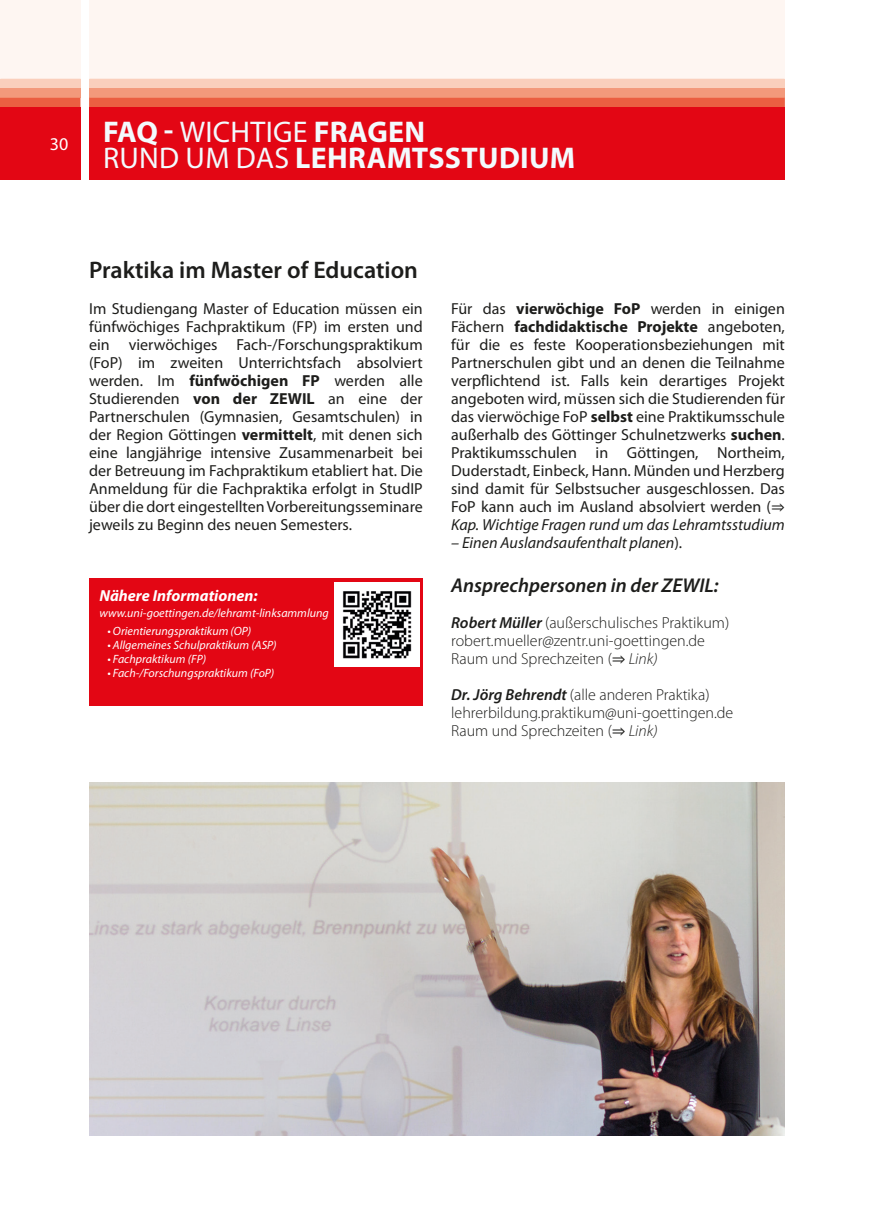
<style>
.page{position:relative;width:874px;height:1225px;background:#fff}
.page>*{position:absolute;margin:0;border:0;box-sizing:border-box;transform-origin:0 0}
.t1{font:700 30px/26px "Myriad Pro";letter-spacing:.01em;color:#f3fafd}
.t2{font:600 24px "Myriad Pro";color:#1d1d1b}
.t3{font:italic 600 20px "Myriad Pro";color:#1d1d1b}
.t4{font:18px "Myriad Pro";color:#fff}
.t5{font:16px/18px "Myriad Pro";color:#1d1d1b;text-align:justify}
.t6{font:300 16px/18px "Myriad Pro";color:#1d1d1b}
.t7{font:italic 16px "Myriad Pro";color:#1d1d1b}
.t8{font:italic 700 16px "Myriad Pro";color:#fff}
.t9{font:italic 12px "Myriad Pro";color:#fff}
.s1{font-weight:400}
.s2{font-weight:700}
.s3{font-family:"Cambria Math"}
.s4{font-style:italic}
.s5{font-style:normal}
.s6{font-weight:600;font-style:italic}
.s7{font-family:"Cambria Math";font-weight:400}
</style>
<div class="page">
<div style="left:89px;top:108px;width:695px;height:72px;background:#e30614"></div>
<div style="left:89px;top:0;width:695px;height:79px;background:#fef6f2"></div>
<svg style="left:89px;top:79px;width:695px;height:29px;background:#f29179"></svg>
<div style="left:0;top:108px;width:80px;height:72px;background:#e30614"></div>
<div style="left:0;top:0;width:80px;height:79px;background:#fef6f2"></div>
<div style="left:0;top:79px;width:80px;height:9px;background:#facfbc"></div>
<div style="left:0;top:88px;width:80px;height:10px;background:#f3997b"></div>
<svg style="left:0;top:98px;width:80px;height:10px"></svg>
<div style="left:89px;top:578px;width:333px;height:127px;background:#e30614"></div>
<img style="left:334px;top:582px;width:85px;height:84px">
<img style="left:89px;top:782px;width:695px;height:353px">
<p class="t4" style="left:50px;top:132px;width:20px">30</p>
<h1 class="t1" style="left:103px;top:118px;width:473px">FAQ - <span class="s1">WICHTIGE</span> FRAGEN<br><span class="s1">RUND UM DAS</span> LEHRAMTSSTUDIUM</h1>
<h2 class="t2" style="left:89px;top:254px;width:330px">Praktika im Master of Education</h2>
<p class="t5" style="left:89px;top:299px;width:335px">Im Studiengang Master of Education müssen ein fünfwöchiges Fachpraktikum (FP) im ersten und ein vierwöchiges Fach-/Forschungspraktikum (FoP) im zweiten Unterrichtsfach absolviert werden. Im <span class="s2">fünfwöchigen FP</span> werden alle Studierenden <span class="s2">von der ZEWIL</span> an eine der Partnerschulen (Gymnasien, Gesamtschulen) in der Region Göttingen <span class="s2">vermittelt</span>, mit denen sich eine langjährige intensive Zusammenarbeit bei der Betreuung im Fachpraktikum etabliert hat. Die Anmeldung für die Fachpraktika erfolgt in StudIP über die dort eingestellten Vorbereitungsseminare jeweils zu Beginn des neuen Semesters.</p>
<p class="t5" style="left:451px;top:299px;width:335px">Für das <span class="s2">vierwöchige FoP</span> werden in einigen Fächern <span class="s2">fachdidaktische Projekte</span> angeboten, für die es feste Kooperationsbeziehungen mit Partnerschulen gibt und an denen die Teilnahme verpflichtend ist. Falls kein derartiges Projekt angeboten wird, müssen sich die Studierenden für das vierwöchige FoP <span class="s2">selbst</span> eine Praktikumsschule außerhalb des Göttinger Schulnetzwerks <span class="s2">suchen</span>.<br>Praktikumsschulen in Göttingen, Northeim, Duderstadt, Einbeck, Hann. Münden und Herzberg sind damit für Selbstsucher ausgeschlossen. Das FoP kann auch im Ausland absolviert werden (<span class="s3">⇒ </span><span class="s4">Kap. Wichtige Fragen rund um das Lehramtsstudium</span></p>
<p class="t7" style="left:451px;top:532px;width:232px">– Einen Auslandsaufenthalt planen<span class="s5">).</span></p>
<p class="t8" style="left:99px;top:585px;width:160px">Nähere Informationen:</p>
<p class="t9" style="left:99px;top:606px;width:231px">www.uni-goettingen.de/lehramt-linksammlung</p>
<p class="t9" style="left:107px;top:624px;width:145px">• Orientierungspraktikum (OP)</p>
<p class="t9" style="left:107px;top:638px;width:171px">• Allgemeines Schulpraktikum (ASP)</p>
<p class="t9" style="left:107px;top:652px;width:100px">• Fachpraktikum (FP)</p>
<p class="t9" style="left:107px;top:666px;width:168px">• Fach-/Forschungspraktikum (FoP)</p>
<p class="t3" style="left:451px;top:572px;width:269px">Ansprechpersonen in der ZEWIL:</p>
<p class="t6" style="left:451px;top:613px;width:279px"><span class="s6">Robert Müller</span> (außerschulisches Praktikum) robert.mueller@zentr.uni-goettingen.de<br>Raum und Sprechzeiten (<span class="s7">⇒</span> <span class="s4">Link)</span></p>
<p class="t6" style="left:451px;top:685px;width:283px"><span class="s6">Dr. Jörg Behrendt</span> (alle anderen Praktika) lehrerbildung.praktikum@uni-goettingen.de<br>Raum und Sprechzeiten (<span class="s7">⇒</span> <span class="s4">Link)</span></p>
</div>
